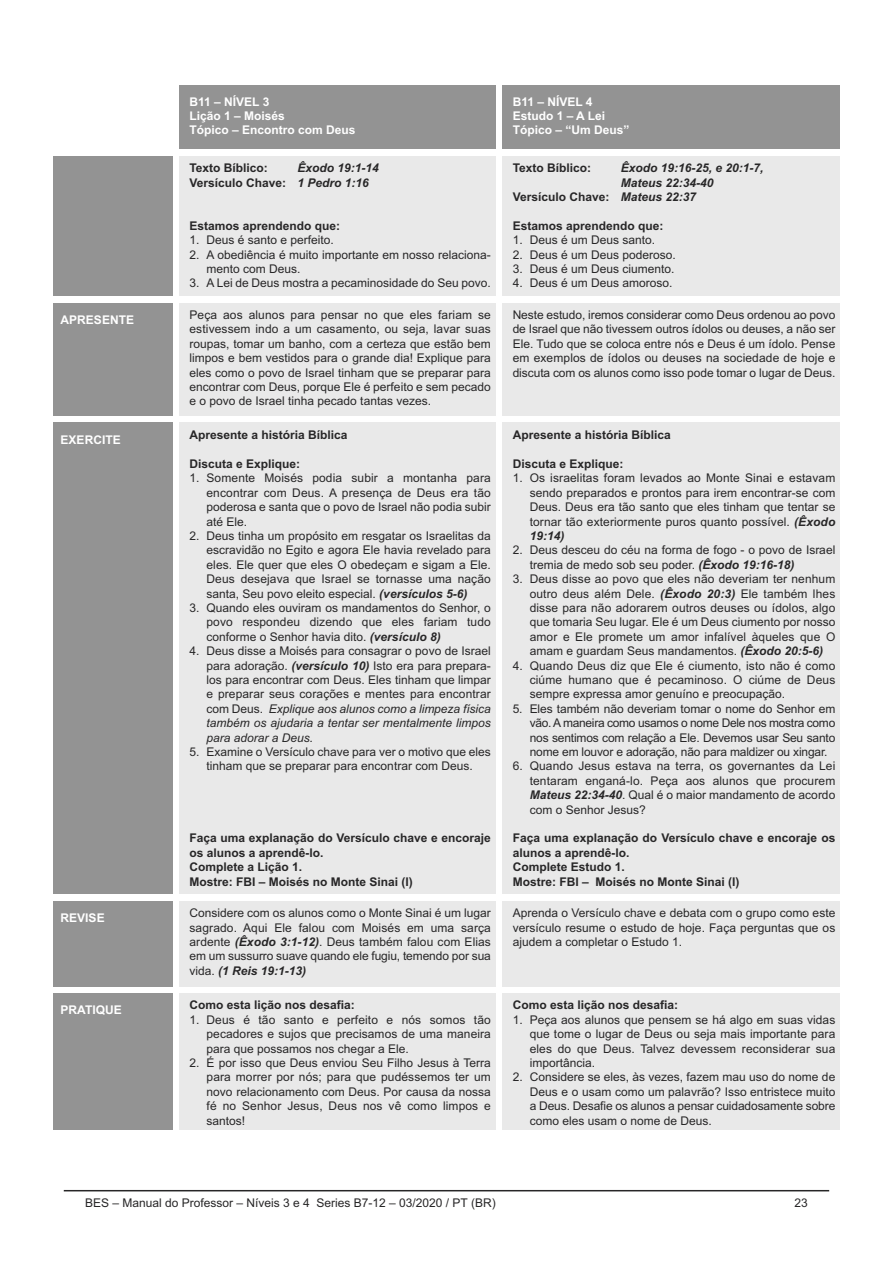
<style>
.page{position:relative;width:893px;height:1263px;background:#fff}
.page>*{position:absolute;margin:0;border:0;box-sizing:border-box;transform-origin:0 0}
.t1{font:12px/14.4px "Arial";color:#272627;text-align:justify}
.t2{font:700 12px/14.4px "Arial";color:#272627}
.t3{font:700 12px/14.4px "Arial";color:#fff}
.t4{font:italic 700 12px/14.4px "Arial";color:#272627}
.s1{font-style:normal}
.s2{font-style:italic}
.s3{font-weight:700;font-style:italic}
</style>
<div class="page">
<hr style="left:64px;top:1190px;width:765px;height:1px;background:#272627">
<div style="left:179px;top:85px;width:316px;height:64px;background:#939393"></div>
<div style="left:502px;top:85px;width:338px;height:64px;background:#939393"></div>
<div style="left:53px;top:156px;width:119px;height:140px;background:#939393"></div>
<div style="left:179px;top:156px;width:316px;height:140px;background:#e9e9e9"></div>
<div style="left:502px;top:156px;width:338px;height:140px;background:#e9e9e9"></div>
<div style="left:53px;top:303px;width:119px;height:113px;background:#939393"></div>
<div style="left:179px;top:303px;width:316px;height:113px;background:#e9e9e9"></div>
<div style="left:502px;top:303px;width:338px;height:113px;background:#e9e9e9"></div>
<div style="left:53px;top:423px;width:119px;height:471px;background:#939393"></div>
<div style="left:179px;top:423px;width:316px;height:471px;background:#e9e9e9"></div>
<div style="left:502px;top:423px;width:338px;height:471px;background:#e9e9e9"></div>
<div style="left:53px;top:901px;width:119px;height:85px;background:#939393"></div>
<div style="left:179px;top:901px;width:316px;height:85px;background:#e9e9e9"></div>
<div style="left:502px;top:901px;width:338px;height:85px;background:#e9e9e9"></div>
<div style="left:53px;top:993px;width:119px;height:137px;background:#939393"></div>
<div style="left:179px;top:993px;width:316px;height:137px;background:#e9e9e9"></div>
<div style="left:502px;top:993px;width:338px;height:137px;background:#e9e9e9"></div>
<p class="t3" style="left:190px;top:94px;width:168px">B11 – NÍVEL 3<br>Lição 1 – Moisés<br>Tópico – Encontro com Deus</p>
<p class="t3" style="left:513px;top:94px;width:118px">B11 – NÍVEL 4<br>Estudo 1 – A Lei<br>Tópico – “Um Deus”</p>
<p class="t2" style="left:190px;top:161px;width:80px">Texto Bíblico:</p>
<p class="t4" style="left:190px;top:161px;width:191px;text-indent:108px">Êxodo 19:1-14<br><span class="s1">Versículo Chave:</span> 1 Pedro 1:16</p>
<p class="t2" style="left:190px;top:218px;width:152px">Estamos aprendendo que:</p>
<p class="t1" style="left:190px;top:233px;width:146px">1. Deus é santo e perfeito.</p>
<p class="t1" style="left:207px;top:247px;width:286px;text-indent:-17px">2. A obediência é muito importante em nosso relaciona&shy;mento com Deus.</p>
<p class="t1" style="left:190px;top:276px;width:303px">3. A Lei de Deus mostra a pecaminosidade do Seu povo.</p>
<p class="t2" style="left:513px;top:161px;width:80px">Texto Bíblico:</p>
<p class="t4" style="left:621px;top:161px;width:144px">Êxodo 19:16-25, e 20:1-7,</p>
<p class="t4" style="left:621px;top:175px;width:94px">Mateus 22:34-40</p>
<p class="t2" style="left:513px;top:190px;width:185px">Versículo Chave: <span class="s2">Mateus 22:37</span></p>
<p class="t2" style="left:513px;top:218px;width:152px">Estamos aprendendo que:</p>
<p class="t1" style="left:513px;top:233px;width:144px">1. Deus é um Deus santo.</p>
<p class="t1" style="left:513px;top:247px;width:165px">2. Deus é um Deus poderoso.</p>
<p class="t1" style="left:513px;top:262px;width:163px">3. Deus é um Deus ciumento.</p>
<p class="t1" style="left:513px;top:276px;width:161px">4. Deus é um Deus amoroso.</p>
<p class="t3" style="left:61px;top:312px;width:75px">APRESENTE</p>
<p class="t1" style="left:190px;top:308px;width:303px">Peça aos alunos para pensar no que eles fariam se estivessem indo a um casamento, ou seja, lavar suas roupas, tomar um banho, com a certeza que estão bem limpos e bem vestidos para o grande dia! Explique para eles como o povo de Israel tinham que se preparar para encontrar com Deus, porque Ele é perfeito e sem pecado e o povo de Israel tinha pecado tantas vezes.</p>
<p class="t1" style="left:513px;top:308px;width:324px">Neste estudo, iremos considerar como Deus ordenou ao povo de Israel que não tivessem outros ídolos ou deuses, a não ser Ele. Tudo que se coloca entre nós e Deus é um ídolo. Pense em exemplos de ídolos ou deuses na sociedade de hoje e discuta com os alunos como isso pode tomar o lugar de Deus.</p>
<p class="t3" style="left:61px;top:432px;width:62px">EXERCITE</p>
<p class="t2" style="left:190px;top:428px;width:160px">Apresente a história Bíblica</p>
<p class="t2" style="left:190px;top:457px;width:112px">Discuta e Explique:</p>
<p class="t1" style="left:207px;top:471px;width:286px;text-indent:-17px">1. Somente Moisés podia subir a montanha para encontrar com Deus. A presença de Deus era tão poderosa e santa que o povo de Israel não podia subir até Ele.</p>
<p class="t1" style="left:207px;top:529px;width:286px;text-indent:-17px">2. Deus tinha um propósito em resgatar os Israelitas da escravidão no Egito e agora Ele havia revelado para eles. Ele quer que eles O obedeçam e sigam a Ele.<br>Deus desejava que Israel se tornasse uma nação santa, Seu povo eleito especial. <span class="s3">(versículos 5-6)</span></p>
<p class="t1" style="left:207px;top:601px;width:286px;text-indent:-17px">3. Quando eles ouviram os mandamentos do Senhor, o povo respondeu dizendo que eles fariam tudo conforme o Senhor havia dito. <span class="s3">(versículo 8)</span></p>
<p class="t1" style="left:207px;top:644px;width:286px;text-indent:-17px">4. Deus disse a Moisés para consagrar o povo de Israel para adoração. <span class="s3">(versículo 10)</span> Isto era para prepara&shy;los para encontrar com Deus. Eles tinham que limpar e preparar seus corações e mentes para encontrar com Deus. <span class="s2">Explique aos alunos como a limpeza física também os ajudaria a tentar ser mentalmente limpos para adorar a Deus.</span></p>
<p class="t1" style="left:190px;top:745px;width:303px;text-align:center">5. Examine o Versículo chave para ver o motivo que eles tinham que se preparar para encontrar com Deus.</p>
<p class="t2" style="left:513px;top:428px;width:160px">Apresente a história Bíblica</p>
<p class="t2" style="left:513px;top:457px;width:112px">Discuta e Explique:</p>
<p class="t1" style="left:530px;top:471px;width:307px;text-indent:-17px">1. Os israelitas foram levados ao Monte Sinai e estavam sendo preparados e prontos para irem encontrar-se com Deus. Deus era tão santo que eles tinham que tentar se tornar tão exteriormente puros quanto possível. <span class="s3">(Êxodo 19:14)</span></p>
<p class="t1" style="left:530px;top:543px;width:307px;text-indent:-17px">2. Deus desceu do céu na forma de fogo - o povo de Israel tremia de medo sob seu poder. <span class="s3">(Êxodo 19:16-18)</span></p>
<p class="t1" style="left:530px;top:572px;width:307px;text-indent:-17px">3. Deus disse ao povo que eles não deveriam ter nenhum outro deus além Dele. <span class="s3">(Êxodo 20:3)</span> Ele também lhes disse para não adorarem outros deuses ou ídolos, algo que tomaria Seu lugar. Ele é um Deus ciumento por nosso amor e Ele promete um amor infalível àqueles que O amam e guardam Seus mandamentos. <span class="s3">(Êxodo 20:5-6)</span></p>
<p class="t1" style="left:530px;top:658px;width:307px;text-indent:-17px">4. Quando Deus diz que Ele é ciumento, isto não é como ciúme humano que é pecaminoso. O ciúme de Deus sempre expressa amor genuíno e preocupação.</p>
<p class="t1" style="left:530px;top:701px;width:307px;text-indent:-17px">5. Eles também não deveriam tomar o nome do Senhor em vão. A maneira como usamos o nome Dele nos mostra como nos sentimos com relação a Ele. Devemos usar Seu santo nome em louvor e adoração, não para maldizer ou xingar.</p>
<p class="t1" style="left:530px;top:759px;width:307px;text-indent:-17px">6. Quando Jesus estava na terra, os governantes da Lei tentaram enganá-lo. Peça aos alunos que procurem <span class="s3">Mateus 22:34-40</span>. Qual é o maior mandamento de acordo com o Senhor Jesus?</p>
<p class="t2" style="left:513px;top:831px;width:324px">Faça uma explanação do Versículo chave e encoraje os alunos a aprendê-lo.<br>Complete Estudo 1.<br>Mostre: FBI – Moisés no Monte Sinai (I)</p>
<p class="t2" style="left:190px;top:831px;width:303px">Faça uma explanação do Versículo chave e encoraje os alunos a aprendê-lo.<br>Complete a Lição 1.<br>Mostre: FBI – Moisés no Monte Sinai (I)</p>
<p class="t3" style="left:61px;top:910px;width:46px">REVISE</p>
<p class="t1" style="left:190px;top:906px;width:303px">Considere com os alunos como o Monte Sinai é um lugar sagrado. Aqui Ele falou com Moisés em uma sarça ardente <span class="s3">(Êxodo 3:1-12)</span>. Deus também falou com Elias em um sussurro suave quando ele fugiu, temendo por sua vida. <span class="s3">(1 Reis 19:1-13)</span></p>
<p class="t1" style="left:513px;top:906px;width:324px">Aprenda o Versículo chave e debata com o grupo como este versículo resume o estudo de hoje. Faça perguntas que os ajudem a completar o Estudo 1.</p>
<p class="t3" style="left:61px;top:1002px;width:63px">PRATIQUE</p>
<p class="t2" style="left:190px;top:998px;width:167px">Como esta lição nos desafia:</p>
<p class="t1" style="left:207px;top:1012px;width:286px;text-indent:-17px">1. Deus é tão santo e perfeito e nós somos tão pecadores e sujos que precisamos de uma maneira para que possamos nos chegar a Ele.</p>
<p class="t1" style="left:207px;top:1055px;width:286px;text-indent:-17px">2. É por isso que Deus enviou Seu Filho Jesus à Terra para morrer por nós; para que pudéssemos ter um novo relacionamento com Deus. Por causa da nossa fé no Senhor Jesus, Deus nos vê como limpos e santos!</p>
<p class="t2" style="left:513px;top:998px;width:167px">Como esta lição nos desafia:</p>
<p class="t1" style="left:530px;top:1012px;width:307px;text-indent:-17px">1. Peça aos alunos que pensem se há algo em suas vidas que tome o lugar de Deus ou seja mais importante para eles do que Deus. Talvez devessem reconsiderar sua importância.</p>
<p class="t1" style="left:530px;top:1070px;width:307px;text-indent:-17px">2. Considere se eles, às vezes, fazem mau uso do nome de Deus e o usam como um palavrão? Isso entristece muito a Deus. Desafie os alunos a pensar cuidadosamente sobre como eles usam o nome de Deus.</p>
<p class="t1" style="left:85px;top:1195px;width:412px">BES – Manual do Professor – Níveis 3 e 4 Series B7-12 – 03/2020 / PT (BR)</p>
<p class="t1" style="left:795px;top:1195px;width:15px">23</p>
</div>
